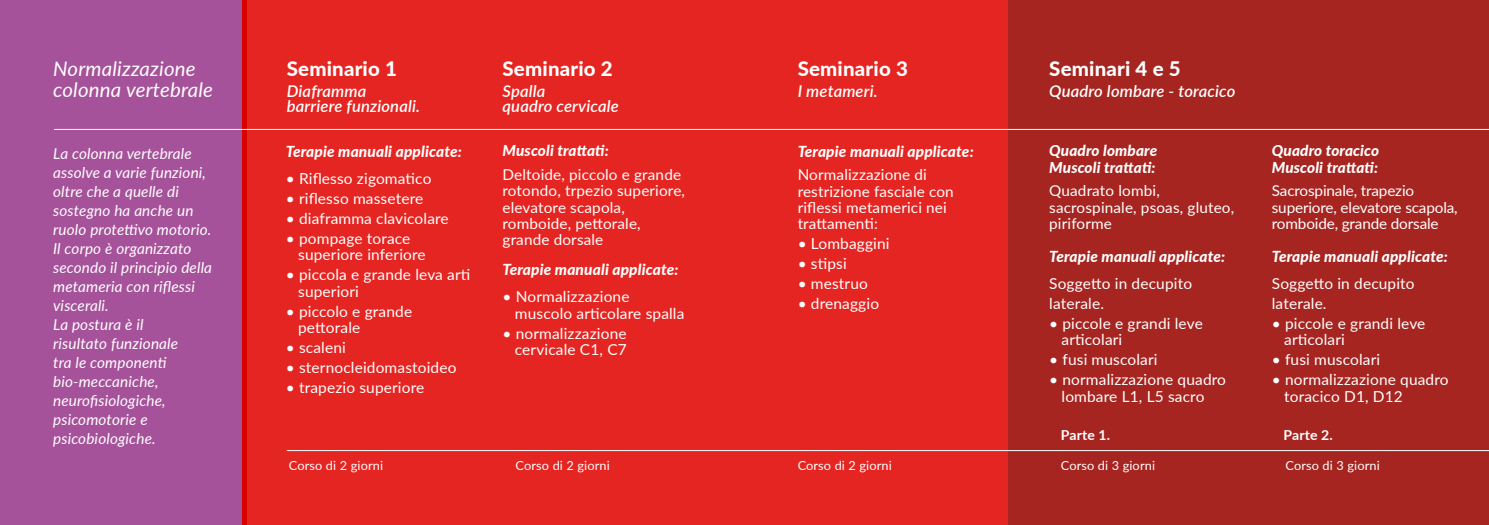
<style>
.page{position:relative;width:1489px;height:525px;background:#fff}
.page>*{position:absolute;margin:0;border:0;box-sizing:border-box;transform-origin:0 0}
.t1{font:800 20px "Lato";letter-spacing:.01em;color:#fff}
.t2{font:italic 20px "Lato";letter-spacing:.01em;color:#fff}
.t3{font:italic 600 16.25px "Lato";letter-spacing:.01em;color:#fff}
.t4{font:15.12px/20px "Lato";letter-spacing:.01em;color:#fff}
.t5{font:italic 800 15.12px "Lato";letter-spacing:.01em;color:#fff}
.t6{font:italic 15px/19px "Lato";letter-spacing:.01em;color:#fff}
.t7{font:15px/16.2px "Lato";letter-spacing:.01em;color:#fff}
.t8{font:italic 800 15px "Lato";letter-spacing:.01em;color:#fff}
.t9{font:15px/16.2px "Lato";letter-spacing:-.01em;color:#fff}
.t10{font:700 13.75px "Lato";letter-spacing:.01em;color:#fff}
.t11{font:12.5px "Lato";letter-spacing:.01em;color:#fff}
</style>
<div class="page">
<div style="left:242px;top:0;width:1246px;height:524px;background:#e52521"></div>
<div style="left:1007px;top:0;width:481px;height:524px;background:#a62521"></div>
<div style="left:0;top:0;width:247px;height:524px;background:#a6529a"></div>
<hr style="left:54px;top:129px;width:1434px;height:1px;background:#fff">
<hr style="left:287px;top:450px;width:1201px;height:1px;background:#fff">
<p class="t2" style="left:53px;top:54px;width:144px">Normalizzazione</p>
<p class="t2" style="left:53px;top:76px;width:161px">colonna vertebrale</p>
<p class="t6" style="left:53px;top:143px;width:160px">La colonna vertebrale assolve a varie funzioni, oltre che a quelle di sostegno ha anche un ruolo protettivo motorio.</p>
<p class="t6" style="left:53px;top:238px;width:160px">Il corpo è organizzato secondo il principio della metameria con riflessi viscerali.</p>
<p class="t6" style="left:53px;top:314px;width:126px">La postura è il risultato funzionale tra le componenti bio-meccaniche, neurofisiologiche, psicomotorie e psicobiologiche.</p>
<p class="t1" style="left:287px;top:54px;width:112px">Seminario 1</p>
<p class="t3" style="left:287px;top:79px;width:81px">Diaframma</p>
<p class="t3" style="left:287px;top:94px;width:135px">barriere funzionali.</p>
<p class="t5" style="left:286px;top:140px;width:178px">Terapie manuali applicate:</p>
<p class="t4" style="left:286px;top:168px;width:147px">• Riflesso zigomatico</p>
<p class="t4" style="left:286px;top:188px;width:139px">• riflesso massetere</p>
<p class="t4" style="left:286px;top:208px;width:164px">• diaframma clavicolare</p>
<p class="t4" style="left:286px;top:228px;width:126px">• pompage torace</p>
<p class="t4" style="left:298px;top:244px;width:129px">superiore inferiore</p>
<p class="t4" style="left:286px;top:264px;width:186px">• piccola e grande leva arti</p>
<p class="t4" style="left:298px;top:280px;width:62px">superiori</p>
<p class="t4" style="left:286px;top:300px;width:128px">• piccolo e grande</p>
<p class="t4" style="left:298px;top:316px;width:64px">pettorale</p>
<p class="t4" style="left:286px;top:336px;width:62px">• scaleni</p>
<p class="t4" style="left:286px;top:356px;width:172px">• sternocleidomastoideo</p>
<p class="t4" style="left:286px;top:376px;width:140px">• trapezio superiore</p>
<p class="t1" style="left:502px;top:54px;width:112px">Seminario 2</p>
<p class="t3" style="left:502px;top:79px;width:44px">Spalla</p>
<p class="t3" style="left:502px;top:94px;width:118px">quadro cervicale</p>
<p class="t8" style="left:502px;top:140px;width:108px">Muscoli trattati:</p>
<p class="t7" style="left:502px;top:166px;width:184px">Deltoide, piccolo e grande rotondo, trpezio superiore, elevatore scapola, romboide, pettorale, grande dorsale</p>
<p class="t5" style="left:502px;top:258px;width:178px">Terapie manuali applicate:</p>
<p class="t4" style="left:502px;top:286px;width:128px">• Normalizzazione</p>
<p class="t4" style="left:515px;top:302px;width:171px">muscolo articolare spalla</p>
<p class="t4" style="left:502px;top:322px;width:126px">• normalizzazione</p>
<p class="t4" style="left:515px;top:338px;width:113px">cervicale C1, C7</p>
<p class="t1" style="left:797px;top:54px;width:112px">Seminario 3</p>
<p class="t3" style="left:797px;top:79px;width:82px">I metameri.</p>
<p class="t5" style="left:797px;top:140px;width:178px">Terapie manuali applicate:</p>
<p class="t7" style="left:797px;top:166px;width:158px">Normalizzazione di restrizione fasciale con riflessi metamerici nei trattamenti:</p>
<p class="t4" style="left:797px;top:233px;width:93px">• Lombaggini</p>
<p class="t4" style="left:797px;top:253px;width:51px">• stipsi</p>
<p class="t4" style="left:797px;top:273px;width:72px">• mestruo</p>
<p class="t4" style="left:797px;top:293px;width:83px">• drenaggio</p>
<p class="t11" style="left:289px;top:456px;width:96px">Corso di 2 giorni</p>
<p class="t11" style="left:515px;top:456px;width:96px">Corso di 2 giorni</p>
<p class="t11" style="left:797px;top:456px;width:96px">Corso di 2 giorni</p>
<p class="t1" style="left:1049px;top:54px;width:133px">Seminari 4 e 5</p>
<p class="t3" style="left:1049px;top:79px;width:188px">Quadro lombare - toracico</p>
<p class="t8" style="left:1049px;top:140px;width:109px">Quadro lombare</p>
<p class="t8" style="left:1049px;top:156px;width:108px">Muscoli trattati:</p>
<p class="t7" style="left:1049px;top:182px;width:186px">Quadrato lombi, sacrospinale, psoas, gluteo, piriforme</p>
<p class="t5" style="left:1049px;top:245px;width:178px">Terapie manuali applicate:</p>
<p class="t4" style="left:1049px;top:273px;width:144px">Soggetto in decupito laterale.</p>
<p class="t4" style="left:1049px;top:313px;width:155px">• piccole e grandi leve</p>
<p class="t4" style="left:1061px;top:329px;width:62px">articolari</p>
<p class="t4" style="left:1049px;top:349px;width:110px">• fusi muscolari</p>
<p class="t4" style="left:1049px;top:369px;width:178px">• normalizzazione quadro</p>
<p class="t4" style="left:1061px;top:385px;width:144px">lombare L1, L5 sacro</p>
<p class="t10" style="left:1060px;top:424px;width:51px">Parte 1.</p>
<p class="t11" style="left:1060px;top:456px;width:96px">Corso di 3 giorni</p>
<p class="t8" style="left:1271px;top:140px;width:109px">Quadro toracico</p>
<p class="t8" style="left:1271px;top:156px;width:108px">Muscoli trattati:</p>
<p class="t9" style="left:1271px;top:182px;width:187px">Sacrospinale, trapezio superiore, elevatore scapola, romboide, grande dorsale</p>
<p class="t5" style="left:1271px;top:245px;width:178px">Terapie manuali applicate:</p>
<p class="t4" style="left:1271px;top:273px;width:144px">Soggetto in decupito laterale.</p>
<p class="t4" style="left:1271px;top:313px;width:155px">• piccole e grandi leve</p>
<p class="t4" style="left:1283px;top:329px;width:62px">articolari</p>
<p class="t4" style="left:1271px;top:349px;width:110px">• fusi muscolari</p>
<p class="t4" style="left:1271px;top:369px;width:178px">• normalizzazione quadro</p>
<p class="t4" style="left:1283px;top:385px;width:120px">toracico D1, D12</p>
<p class="t10" style="left:1283px;top:424px;width:51px">Parte 2.</p>
<p class="t11" style="left:1285px;top:456px;width:96px">Corso di 3 giorni</p>
</div>
